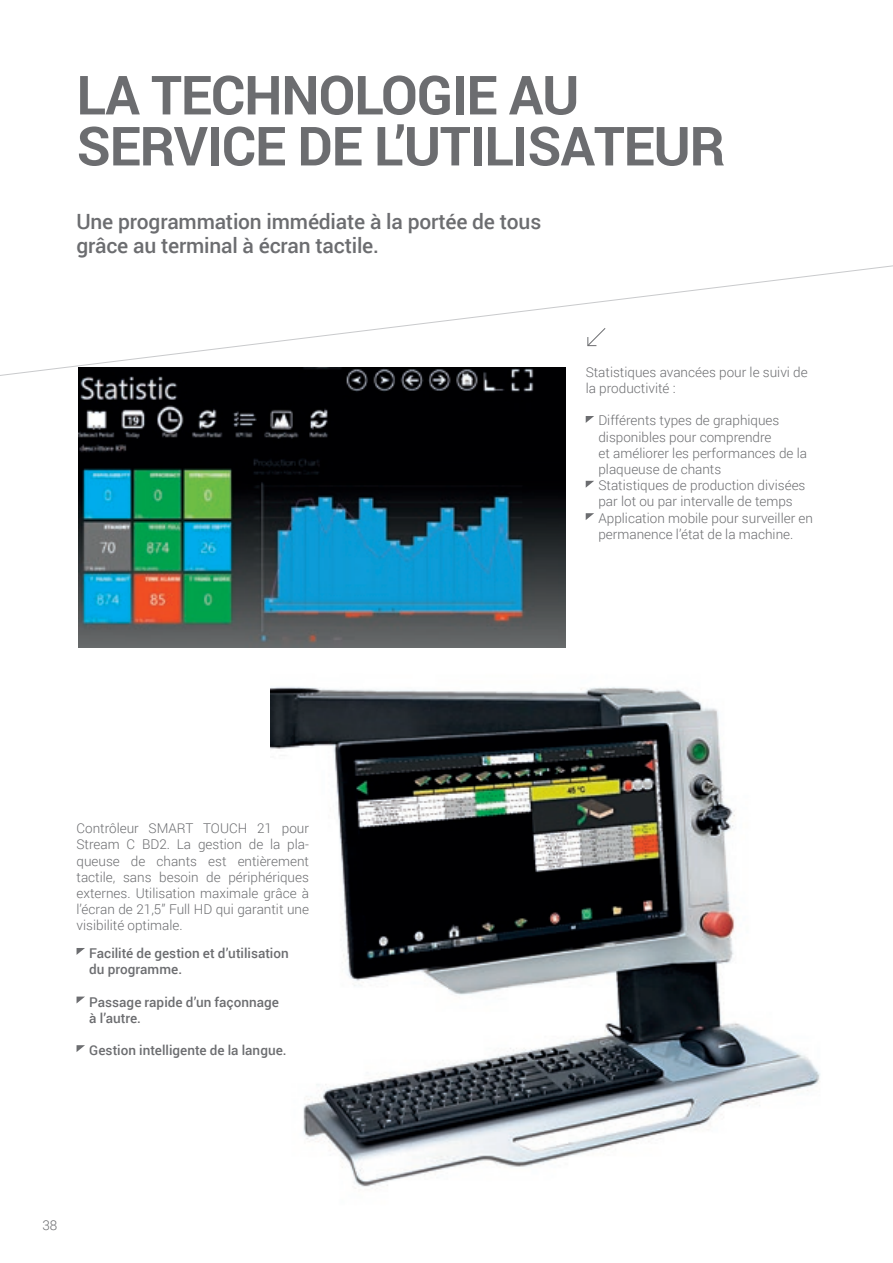
<style>
.page{position:relative;width:893px;height:1263px;background:#fff}
.page>*{position:absolute;margin:0;border:0;box-sizing:border-box;transform-origin:0 0}
._1_TITOLO_GRIGIO{font:700 54px "Roboto";letter-spacing:-.02em;color:#6c6d70}
.t1{font:500 21px/24px "Roboto";letter-spacing:-.01em;color:#6c6d70}
.t2{font:300 13.5px/16.2px "Roboto";color:#6c6d70}
.t3{font:500 13.5px "Roboto";color:#6c6d70}
</style>
<div class="page">
<svg style="left:0;top:265px;width:893px;height:114px"></svg>
<img style="left:78px;top:367px;width:487px;height:281px">
<img style="left:270px;top:687px;width:550px;height:502px">
<svg style="left:587px;top:327px;width:19px;height:20px"></svg>
<svg style="left:586px;top:416px;width:8px;height:7px"></svg>
<svg style="left:586px;top:481px;width:8px;height:7px"></svg>
<svg style="left:586px;top:513px;width:8px;height:7px"></svg>
<svg style="left:77px;top:948px;width:8px;height:7px"></svg>
<svg style="left:77px;top:996px;width:8px;height:7px"></svg>
<svg style="left:77px;top:1045px;width:8px;height:7px"></svg>
<p class="_1_TITOLO_GRIGIO" style="left:77px;top:57px;width:504px">LA TECHNOLOGIE AU</p>
<p class="_1_TITOLO_GRIGIO" style="left:77px;top:108px;width:650px">SERVICE DE L’UTILISATEUR</p>
<p class="t1" style="left:77px;top:208px;width:466px">Une programmation immédiate à la portée de tous grâce au terminal à écran tactile.</p>
<p class="t2" style="left:586px;top:363px;width:224px">Statistiques avancées pour le suivi de la productivité :</p>
<p class="t2" style="left:598px;top:412px;width:210px">Différents types de graphiques disponibles pour comprendre<br>et améliorer les performances de la plaqueuse de chants</p>
<p class="t2" style="left:598px;top:477px;width:209px">Statistiques de production divisées par lot ou par intervalle de temps</p>
<p class="t2" style="left:598px;top:509px;width:216px">Application mobile pour surveiller en permanence l’état de la machine.</p>
<p class="t2" style="left:77px;top:820px;width:234px;text-align:justify">Contrôleur SMART TOUCH 21 pour Stream C BD2. La gestion de la pla&shy;queuse de chants est entièrement tactile, sans besoin de périphériques externes. Utilisation maximale grâce à l’écran de 21,5” Full HD qui garantit une visibilité optimale.</p>
<p class="t3" style="left:89px;top:943px;width:201px">Facilité de gestion et d’utilisation</p>
<p class="t3" style="left:89px;top:960px;width:94px">du programme.</p>
<p class="t3" style="left:89px;top:992px;width:191px">Passage rapide d’un façonnage</p>
<p class="t3" style="left:89px;top:1008px;width:53px">à l’autre.</p>
<p class="t3" style="left:89px;top:1041px;width:199px">Gestion intelligente de la langue.</p>
<p class="t2" style="left:42px;top:1216px;width:16px">38</p>
</div>
